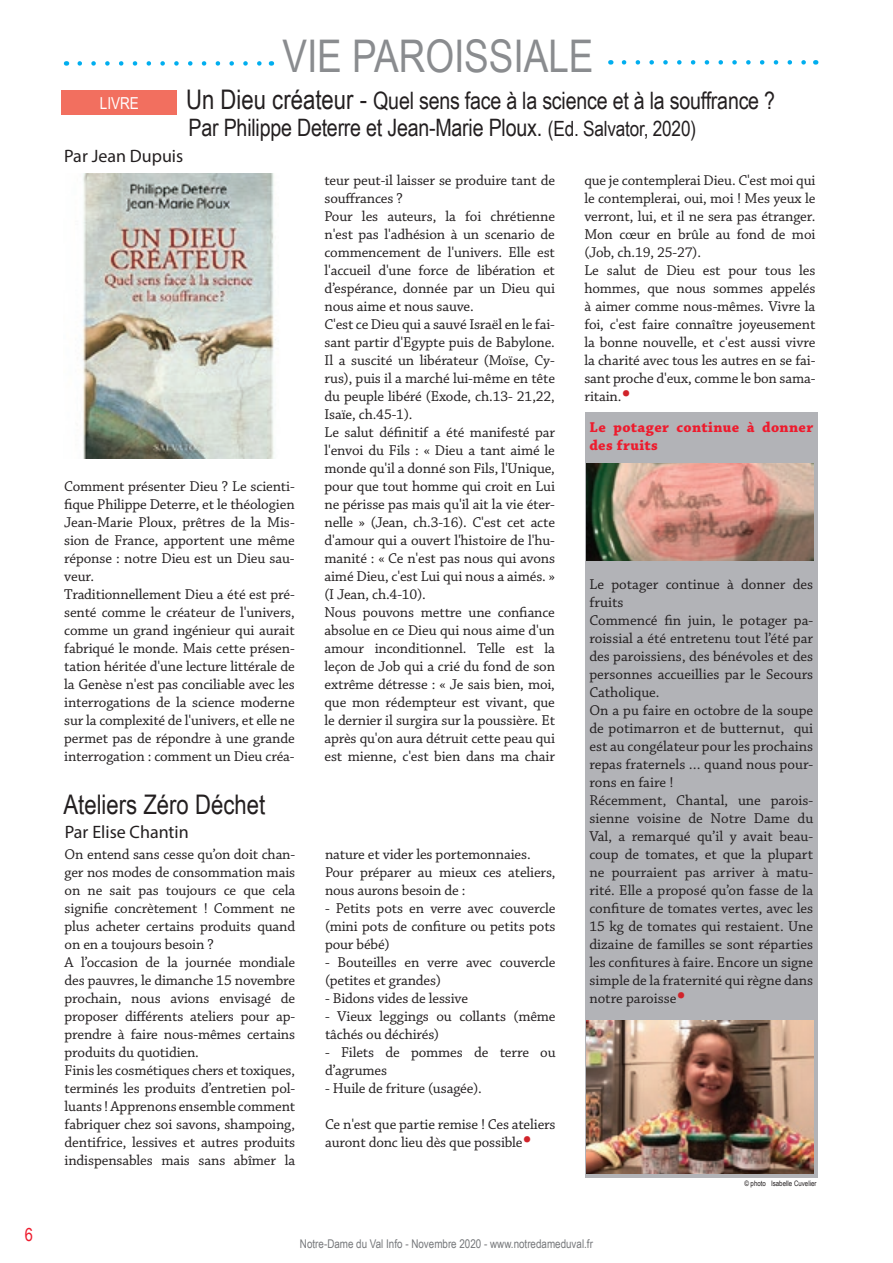
<style>
.page{position:relative;width:893px;height:1263px;background:#fff}
.page>*{position:absolute;margin:0;border:0;box-sizing:border-box;transform-origin:0 0}
.t1{font:45px "Arial Narrow";color:#8a8c8f}
.t2{font:27px "Arial Narrow";color:#231f20}
.t3{font:24px/27px "Arial Narrow";letter-spacing:-.01em;color:#231f20}
.t4{font:18px "Myriad Pro";color:#231f20}
.t5{font:18px "Arial Narrow";color:#ee1b2d}
.t6{font:16.5px "Arial Narrow";color:#fff}
.t7{font:15px/18px "Chaparral Pro";letter-spacing:-.01em;color:#231f20}
.t8{font:700 15px/18px "Chaparral Pro";letter-spacing:.025em;color:#ee1b2d}
.t9{font:12px "Arial Narrow";color:#76787b}
.t10{font:7.5px "Arial Narrow";color:#231f20}
.s1{font-size:27px}
.s2{font-size:21px}
.s3{font-size:30px;color:#d1232a}
</style>
<div class="page">
<svg style="left:80px;top:61px;width:182px;height:5px"></svg>
<svg style="left:624px;top:60px;width:182px;height:5px"></svg>
<div style="left:585px;top:412px;width:232px;height:766px;background:#b2b3b7"></div>
<div style="left:62px;top:90px;width:115px;height:25px;background:#f26f5f"></div>
<img style="left:82px;top:174px;width:194px;height:284px">
<img style="left:586px;top:463px;width:227px;height:97px">
<img style="left:586px;top:1020px;width:227px;height:154px">
<p class="t5" style="left:25px;top:1221px;width:10px">6</p>
<p class="t6" style="left:100px;top:91px;width:41px">LIVRE</p>
<h1 class="t1" style="left:282px;top:23px;width:313px">VIE PAROISSIALE</h1>
<h3 class="t3" style="left:186px;top:86px;width:590px"><span class="s1">Un Dieu créateur -</span> Quel sens face à la science et à la souffrance ?<br>Par Philippe Deterre et Jean-Marie Ploux. <span class="s2">(Ed. Salvator, 2020)</span></h3>
<p class="t4" style="left:64px;top:145px;width:121px">Par Jean Dupuis</p>
<p class="t7" style="left:324px;top:172px;width:232px">teur peut-il laisser se produire tant de souffrances ?<br>Pour les auteurs, la foi chrétienne n'est pas l'adhésion à un scenario de commencement de l'univers. Elle est l'accueil d'une force de libération et d’espérance, donnée par un Dieu qui nous aime et nous sauve.<br>C'est ce Dieu qui a sauvé Israël en le fai&shy;sant partir d'Egypte puis de Babylone.<br>Il a suscité un libérateur (Moïse, Cy&shy;rus), puis il a marché lui-même en tête du peuple libéré (Exode, ch.13- 21,22, Isaïe, ch.45-1).<br>Le salut définitif a été manifesté par l'envoi du Fils : « Dieu a tant aimé le monde qu'il a donné son Fils, l'Unique, pour que tout homme qui croit en Lui ne périsse pas mais qu'il ait la vie éter&shy;nelle » (Jean, ch.3-16). C'est cet acte d'amour qui a ouvert l'histoire de l'hu&shy;manité : « Ce n'est pas nous qui avons aimé Dieu, c'est Lui qui nous a aimés. » (I Jean, ch.4-10).<br>Nous pouvons mettre une confiance absolue en ce Dieu qui nous aime d'un amour inconditionnel. Telle est la leçon de Job qui a crié du fond de son extrême détresse : « Je sais bien, moi, que mon rédempteur est vivant, que le dernier il surgira sur la poussière. Et après qu'on aura détruit cette peau qui est mienne, c'est bien dans ma chair</p>
<p class="t7" style="left:584px;top:172px;width:233px">que je contemplerai Dieu. C'est moi qui le contemplerai, oui, moi ! Mes yeux le verront, lui, et il ne sera pas étranger.<br>Mon cœur en brûle au fond de moi (Job, ch.19, 25-27).<br>Le salut de Dieu est pour tous les hommes, que nous sommes appelés à aimer comme nous-mêmes. Vivre la foi, c'est faire connaître joyeusement la bonne nouvelle, et c'est aussi vivre la charité avec tous les autres en se fai&shy;sant proche d'eux, comme le bon sama&shy;ritain.<span class="s3">•</span></p>
<p class="t8" style="left:589px;top:419px;width:225px">Le potager continue à donner des fruits</p>
<p class="t7" style="left:64px;top:478px;width:232px">Comment présenter Dieu ? Le scienti&shy;fique Philippe Deterre, et le théologien Jean-Marie Ploux, prêtres de la Mis&shy;sion de France, apportent une même réponse : notre Dieu est un Dieu sau&shy;veur.<br>Traditionnellement Dieu a été est pré&shy;senté comme le créateur de l'univers, comme un grand ingénieur qui aurait fabriqué le monde. Mais cette présen&shy;tation héritée d'une lecture littérale de la Genèse n'est pas conciliable avec les interrogations de la science moderne sur la complexité de l'univers, et elle ne permet pas de répondre à une grande interrogation : comment un Dieu créa-</p>
<p class="t7" style="left:589px;top:576px;width:225px">Le potager continue à donner des fruits<br>Commencé fin juin, le potager pa&shy;roissial a été entretenu tout l’été par des paroissiens, des bénévoles et des personnes accueillies par le Secours<br>Catholique.<br>On a pu faire en octobre de la soupe de potimarron et de butternut, qui est au congélateur pour les prochains repas fraternels … quand nous pour&shy;rons en faire !<br>Récemment, Chantal, une parois&shy;sienne voisine de Notre Dame du<br>Val, a remarqué qu’il y avait beau&shy;coup de tomates, et que la plupart ne pourraient pas arriver à matu&shy;rité. Elle a proposé qu’on fasse de la confiture de tomates vertes, avec les<br>15 kg de tomates qui restaient. Une dizaine de familles se sont réparties les confitures à faire. Encore un signe simple de la fraternité qui règne dans notre paroisse<span class="s3">•</span></p>
<h2 class="t2" style="left:63px;top:784px;width:203px">Ateliers Zéro Déchet</h2>
<p class="t4" style="left:65px;top:821px;width:125px">Par Elise Chantin</p>
<p class="t7" style="left:65px;top:846px;width:232px">On entend sans cesse qu’on doit chan&shy;ger nos modes de consommation mais on ne sait pas toujours ce que cela signifie concrètement ! Comment ne plus acheter certains produits quand on en a toujours besoin ?<br>A l’occasion de la journée mondiale des pauvres, le dimanche 15 novembre prochain, nous avions envisagé de proposer différents ateliers pour ap&shy;prendre à faire nous-mêmes certains produits du quotidien.<br>Finis les cosmétiques chers et toxiques, terminés les produits d’entretien pol&shy;luants ! Apprenons ensemble comment fabriquer chez soi savons, shampoing, dentifrice, lessives et autres produits indispensables mais sans abîmer la</p>
<p class="t7" style="left:325px;top:846px;width:232px">nature et vider les portemonnaies.<br>Pour préparer au mieux ces ateliers, nous aurons besoin de :</p>
<p class="t7" style="left:325px;top:900px;width:232px;text-align:justify">- Petits pots en verre avec couvercle (mini pots de confiture ou petits pots pour bébé)</p>
<p class="t7" style="left:325px;top:954px;width:232px">- Bouteilles en verre avec couvercle (petites et grandes)</p>
<p class="t7" style="left:325px;top:990px;width:145px">- Bidons vides de lessive</p>
<p class="t7" style="left:325px;top:1008px;width:232px">- Vieux leggings ou collants (même tâchés ou déchirés)</p>
<p class="t7" style="left:325px;top:1044px;width:232px">- Filets de pommes de terre ou d’agrumes</p>
<p class="t7" style="left:325px;top:1080px;width:158px">- Huile de friture (usagée).</p>
<p class="t7" style="left:325px;top:1116px;width:232px">Ce n'est que partie remise ! Ces ateliers auront donc lieu dès que possible<span class="s3">•</span></p>
<p class="t9" style="left:300px;top:1235px;width:294px">Notre-Dame du Val Info - Novembre 2020 - www.notredameduval.fr</p>
<p class="t10" style="left:744px;top:1177px;width:74px">© photo Isabelle Cuvelier</p>
</div>
